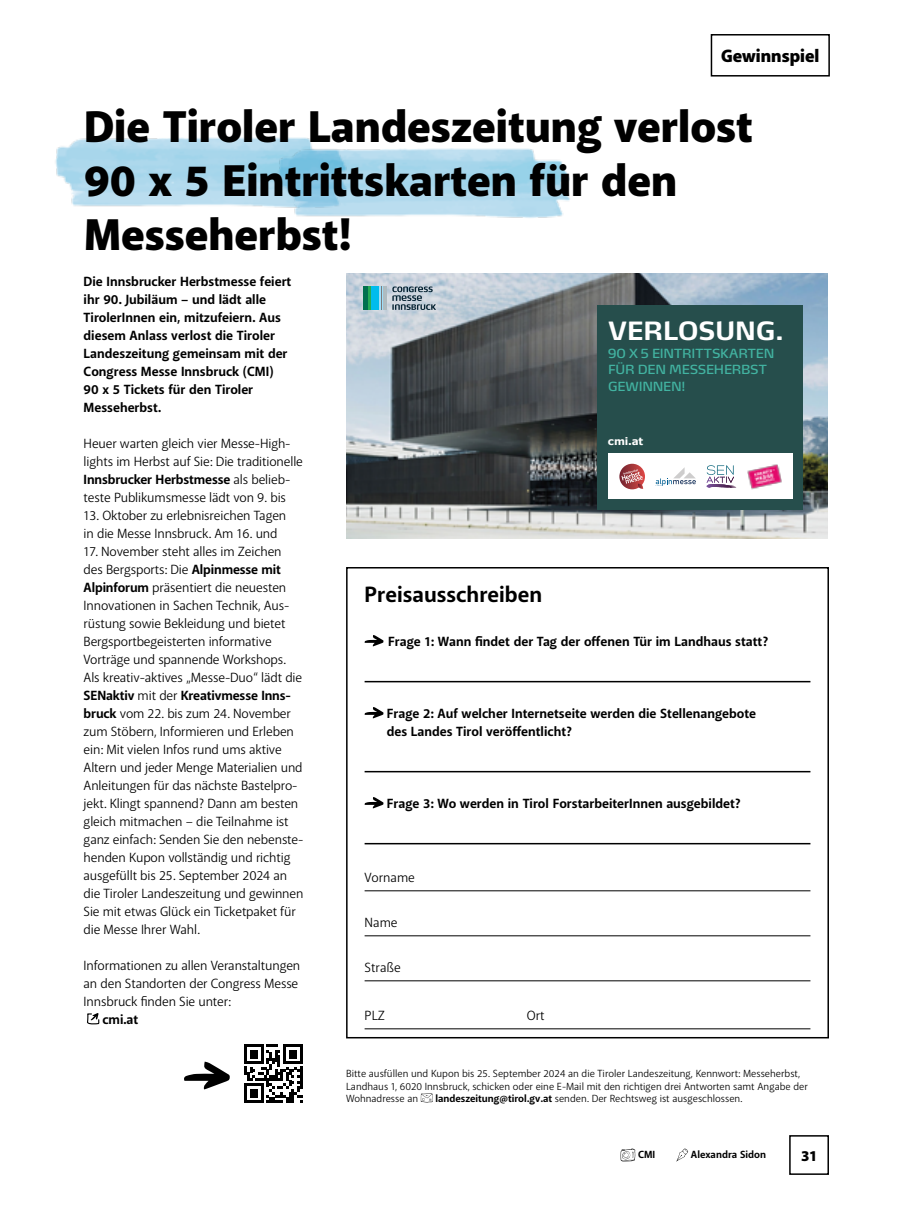
<style>
.page{position:relative;width:915px;height:1212px;background:#fff}
.page>*{position:absolute;margin:0;border:0;box-sizing:border-box;transform-origin:0 0}
.t1{font:900 45px/54px "Akagi Pro";color:#000}
.t2{font:700 24.9px "Max Pro";letter-spacing:-.025em;color:#fff}
.t3{font:700 22.5px "Akagi Pro";color:#000}
.t4{font:900 18px "Akagi Pro";color:#000}
.t5{font:900 15px "Akagi Pro";color:#000}
.t6{font:13.5px/18px "Akagi Pro";letter-spacing:-.01em;color:#000}
.t7{font:700 13.5px/18px "Akagi Pro";color:#000}
.t8{font:12.45px/16.4px "Max Pro";letter-spacing:-.02em;color:#42b3a1}
.t9{font:10.5px/12.6px "Akagi Pro";color:#000}
.t10{font:700 10.5px "Akagi Pro";color:#000}
.t11{font:700 10.35px "Verdana";color:#fff}
.s1{font-weight:700}
</style>
<div class="page">
<img style="left:55px;top:138px;width:257px;height:70px">
<img style="left:275px;top:148px;width:295px;height:70px">
<hr style="left:364px;top:890px;width:446px;height:1px;background:#000">
<hr style="left:364px;top:935px;width:446px;height:1px;background:#000">
<hr style="left:364px;top:980px;width:446px;height:1px;background:#000">
<hr style="left:364px;top:1028px;width:446px;height:1px;background:#000">
<svg style="left:364px;top:635px;width:19px;height:11px"></svg>
<hr style="left:364px;top:681px;width:446px;height:1px;background:#000">
<svg style="left:364px;top:707px;width:19px;height:11px"></svg>
<hr style="left:364px;top:771px;width:446px;height:1px;background:#000">
<svg style="left:364px;top:797px;width:19px;height:11px"></svg>
<hr style="left:364px;top:843px;width:446px;height:1px;background:#000">
<div style="left:346px;top:567px;width:482px;height:471px;border:2px solid #000"></div>
<svg style="left:87px;top:1013px;width:13px;height:12px"></svg>
<div style="left:710px;top:34px;width:119px;height:43px;border:2px solid #000"></div>
<svg style="left:420px;top:1093px;width:12px;height:9px"></svg>
<svg style="left:620px;top:1148px;width:15px;height:13px"></svg>
<svg style="left:676px;top:1148px;width:11px;height:13px"></svg>
<img style="left:346px;top:273px;width:481px;height:265px">
<div style="left:597px;top:305px;width:205px;height:205px;background:#264e4c"></div>
<hr style="left:378px;top:286px;width:3px;height:24px;background:#9fdef8">
<hr style="left:381px;top:286px;width:2px;height:24px;background:#9fdef8">
<div style="left:363px;top:286px;width:5px;height:24px;background:#00704f"></div>
<hr style="left:383px;top:286px;width:3px;height:24px;background:#aebbc0">
<div style="left:371px;top:286px;width:7px;height:24px;background:#00bced"></div>
<svg style="left:381px;top:286px;width:1px;height:24px"></svg>
<hr style="left:368px;top:286px;width:3px;height:24px;background:#25ab55">
<svg style="left:392px;top:286px;width:44px;height:24px"></svg>
<div style="left:608px;top:453px;width:184px;height:46px;background:#fff"></div>
<svg style="left:619px;top:464px;width:25px;height:25px"></svg>
<svg style="left:621px;top:469px;width:22px;height:20px"></svg>
<svg style="left:655px;top:467px;width:40px;height:19px"></svg>
<svg style="left:706px;top:465px;width:30px;height:23px"></svg>
<img style="left:747px;top:464px;width:34px;height:26px">
<svg style="left:244px;top:1044px;width:58px;height:59px"></svg>
<svg style="left:184px;top:1061px;width:46px;height:28px"></svg>
<div style="left:788px;top:1135px;width:40px;height:40px;border:2px solid #000"></div>
<h3 class="t4" style="left:720px;top:45px;width:100px">Gewinnspiel</h3>
<h1 class="t1" style="left:84px;top:102px;width:670px">Die Tiroler Landeszeitung verlost<br>90 x 5 Eintrittskarten für den<br>Messeherbst!</h1>
<p class="t7" style="left:84px;top:273px;width:209px">Die Innsbrucker Herbstmesse feiert ihr 90. Jubiläum – und lädt alle<br>TirolerInnen ein, mitzufeiern. Aus diesem Anlass verlost die Tiroler<br>Landeszeitung gemeinsam mit der<br>Congress Messe Innsbruck (CMI)<br>90 x 5 Tickets für den Tiroler<br>Messeherbst.</p>
<p class="t6" style="left:84px;top:435px;width:221px">Heuer warten gleich vier Messe-High&shy;lights im Herbst auf Sie: Die traditionelle <span class="s1">Innsbrucker Herbstmesse</span> als belieb&shy;teste Publikumsmesse lädt von 9. bis</p>
<p class="t6" style="left:84px;top:507px;width:204px">13. Oktober zu erlebnisreichen Tagen in die Messe Innsbruck. Am 16. und</p>
<p class="t6" style="left:84px;top:543px;width:221px">17. November steht alles im Zeichen des Bergsports: Die <span class="s1">Alpinmesse mit Alpinforum</span> präsentiert die neuesten Innovationen in Sachen Technik, Aus&shy;rüstung sowie Bekleidung und bietet Bergsportbegeisterten informative Vorträge und spannende Workshops.<br>Als kreativ-aktives „Messe-Duo“ lädt die <span class="s1">SENaktiv</span> mit der <span class="s1">Kreativmesse Inns&shy;bruck</span> vom 22. bis zum 24. November zum Stöbern, Informieren und Erleben ein: Mit vielen Infos rund ums aktive Altern und jeder Menge Materialien und Anleitungen für das nächste Bastelpro&shy;jekt. Klingt spannend? Dann am besten gleich mitmachen – die Teilnahme ist ganz einfach: Senden Sie den nebenste&shy;henden Kupon vollständig und richtig ausgefüllt bis 25. September 2024 an die Tiroler Landeszeitung und gewinnen Sie mit etwas Glück ein Ticketpaket für die Messe Ihrer Wahl.</p>
<p class="t6" style="left:84px;top:957px;width:218px">Informationen zu allen Veranstaltungen an den Standorten der Congress Messe<br>Innsbruck finden Sie unter:</p>
<p class="t7" style="left:102px;top:1011px;width:37px">cmi.at</p>
<h2 class="t2" style="left:608px;top:309px;width:177px">VERLOSUNG.</h2>
<p class="t8" style="left:607px;top:344px;width:168px">90 X 5 EINTRITTSKARTEN<br>FÜR DEN MESSEHERBST<br>GEWINNEN!</p>
<p class="t11" style="left:607px;top:433px;width:37px">cmi.at</p>
<h3 class="t3" style="left:364px;top:581px;width:179px">Preisausschreiben</h3>
<p class="t7" style="left:388px;top:633px;width:381px">Frage 1: Wann findet der Tag der offenen Tür im Landhaus statt?</p>
<p class="t7" style="left:386px;top:705px;width:371px">Frage 2: Auf welcher Internetseite werden die Stellenangebote des Landes Tirol veröffentlicht?</p>
<p class="t7" style="left:386px;top:795px;width:355px">Frage 3: Wo werden in Tirol ForstarbeiterInnen ausgebildet?</p>
<p class="t6" style="left:364px;top:868px;width:52px">Vorname</p>
<p class="t6" style="left:364px;top:913px;width:35px">Name</p>
<p class="t6" style="left:364px;top:958px;width:38px">Straße</p>
<p class="t6" style="left:364px;top:1006px;width:22px">PLZ</p>
<p class="t6" style="left:526px;top:1006px;width:19px">Ort</p>
<p class="t9" style="left:346px;top:1067px;width:463px">Bitte ausfüllen und Kupon bis 25. September 2024 an die Tiroler Landeszeitung, Kennwort: Messeherbst,<br>Landhaus 1, 6020 Innsbruck, schicken oder eine E-Mail mit den richtigen drei Antworten samt Angabe der<br>Wohnadresse an</p>
<p class="t9" style="left:435px;top:1093px;width:308px"><span class="s1">landeszeitung@tirol.gv.at</span> senden. Der Rechtsweg ist ausgeschlossen.</p>
<p class="t10" style="left:637px;top:1148px;width:19px">CMI</p>
<p class="t10" style="left:690px;top:1148px;width:77px">Alexandra Sidon</p>
<p class="t5" style="left:800px;top:1146px;width:17px">31</p>
</div>
